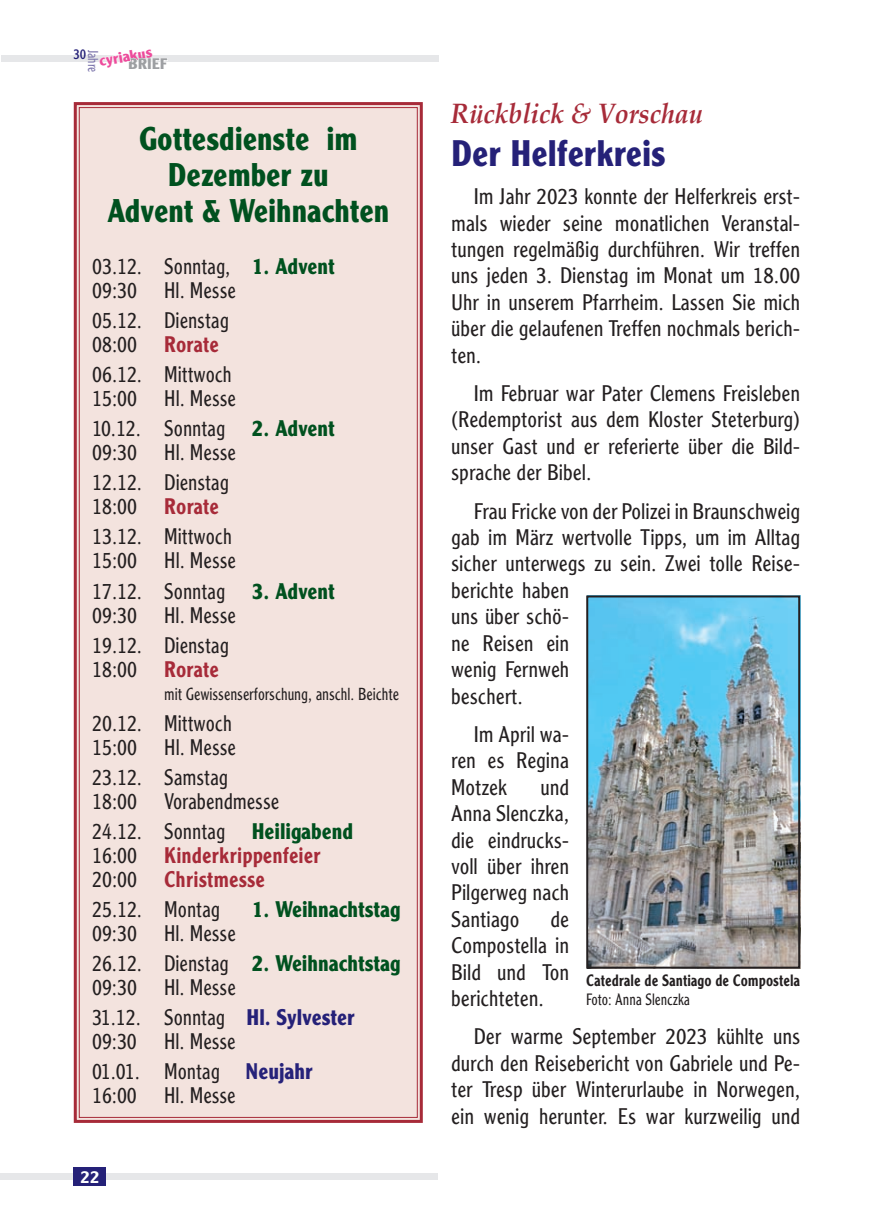
<style>
.page{position:relative;width:874px;height:1225px;background:#fff}
.page>*{position:absolute;margin:0;border:0;box-sizing:border-box;transform-origin:0 0}
.t1{font:700 36px "AT Clearface Gothic";color:#252178;scale:.9 1}
.t2{font:700 32px/36px "AT Clearface Gothic";color:#00511f;text-align:center;scale:.9 1}
.t3{font:italic 700 28px "Book Antiqua";color:#a72b39;scale:.9 1}
.t4{font:300 22px/26.4px "AT Clearface Gothic";color:#231f20;text-align:justify;scale:.95 1}
.t5{font:300 22px/24px "AT Clearface Gothic";color:#231f20;scale:.9 1}
.t6{font:500 22px/24px "AT Clearface Gothic";color:#a72b39;scale:.9 1}
.t7{font:700 22px "AT Clearface Gothic";color:#00511f;scale:.9 1}
.t8{font:500 17.2px "AT Clearface Gothic";color:#fff}
.t9{font:300 17px "AT Clearface Gothic";color:#231f20;scale:.87 1}
.t10{font:500 16px "AT Clearface Gothic";color:#231f20;scale:.86 1}
.t11{font:300 16px "AT Clearface Gothic";color:#231f20;scale:.86 1}
.t12{font:700 15px "AT Clearface Gothic";color:#ed4c9c}
.t13{font:700 15px "AT Clearface Gothic";color:#9d9fa2}
.t14{font:300 14px "AT Clearface Gothic";color:#7b74ab;scale:.85 1}
.t15{font:14px "AT Clearface Gothic";color:#252178;scale:.85 1}
.s1{font-weight:700;color:#00511f}
.s2{font-weight:500;color:#a72b39}
.s3{font-weight:300;color:#231f20}
.s4{font-weight:700;color:#252178}
.s5{font-weight:700;color:#26227a}
</style>
<div class="page">
<div style="left:1px;top:56px;width:437px;height:6px;background:#e6e7e9"></div>
<svg style="left:99px;top:55px;width:69px;height:7px"></svg>
<div style="left:0;top:1173px;width:437px;height:6px;background:#e6e7e9"></div>
<div style="left:74px;top:1167px;width:32px;height:18px;background:#252178"></div>
<img style="left:589px;top:598px;width:207px;height:367px">
<div style="left:586px;top:595px;width:213px;height:373px;border:2px solid #231f20"></div>
<div style="left:73px;top:102px;width:350px;height:1021px;background:#f3e3de"></div>
<p class="t15" style="left:73px;top:45px;width:17px">30</p>
<p class="t12" style="left:97px;top:51px;width:55px;rotate:-10deg">cyriakus</p>
<p class="t14" style="left:101px;top:50px;width:28px;rotate:90deg">Jahre</p>
<p class="t13" style="left:128px;top:54px;width:41px">BRIEF</p>
<h2 class="t2" style="left:107px;top:120px;width:315px">Gottesdienste im<br>Dezember zu<br>Advent &amp; Weihnachten</h2>
<p class="t5" style="left:92px;top:254px;width:271px">03.12. Sonntag, <span class="s1">1. Advent<br></span>09:30 Hl. Messe</p>
<p class="t5" style="left:92px;top:308px;width:153px">05.12. Dienstag<br>08:00 <span class="s2">Rorate</span></p>
<p class="t5" style="left:92px;top:362px;width:161px">06.12. Mittwoch<br>15:00 Hl. Messe</p>
<p class="t5" style="left:92px;top:416px;width:271px">10.12. Sonntag <span class="s1">2. Advent<br></span>09:30 Hl. Messe</p>
<p class="t5" style="left:92px;top:470px;width:153px">12.12. Dienstag<br>18:00 <span class="s2">Rorate</span></p>
<p class="t5" style="left:92px;top:524px;width:161px">13.12. Mittwoch<br>15:00 Hl. Messe</p>
<p class="t5" style="left:92px;top:578px;width:271px">17.12. Sonntag <span class="s1">3. Advent<br></span>09:30 Hl. Messe</p>
<p class="t5" style="left:92px;top:632px;width:153px">19.12. Dienstag<br>18:00 <span class="s2">Rorate</span></p>
<p class="t9" style="left:164px;top:684px;width:271px">mit Gewissenserforschung, anschl. Beichte</p>
<p class="t5" style="left:92px;top:710px;width:161px">20.12. Mittwoch<br>15:00 Hl. Messe</p>
<p class="t5" style="left:92px;top:764px;width:209px">23.12. Samstag<br>18:00 Vorabendmesse</p>
<p class="t6" style="left:92px;top:818px;width:291px"><span class="s3">24.12. Sonntag</span> <span class="s1">Heiligabend<br></span><span class="s3">16:00</span> Kinderkrippenfeier<br><span class="s3">20:00</span> Christmesse</p>
<p class="t5" style="left:92px;top:896px;width:143px">25.12. Montag</p>
<p class="t7" style="left:251px;top:894px;width:166px">1. Weihnachtstag</p>
<p class="t5" style="left:92px;top:917px;width:344px;line-height:30px">09:30 Hl. Messe<br>26.12. Dienstag <span class="s1">2. Weihnachtstag</span></p>
<p class="t5" style="left:92px;top:971px;width:293px;line-height:30px">09:30 Hl. Messe<br>31.12. Sonntag <span class="s4">Hl. Sylvester</span></p>
<p class="t5" style="left:92px;top:1025px;width:246px;line-height:30px">09:30 Hl. Messe<br>01.01. Montag <span class="s5">Neujahr</span></p>
<p class="t5" style="left:92px;top:1082px;width:161px">16:00 Hl. Messe</p>
<p class="t8" style="left:80px;top:1165px;width:21px">22</p>
<p class="t3" style="left:451px;top:94px;width:281px">Rückblick &amp; Vorschau</p>
<h1 class="t1" style="left:451px;top:130px;width:239px">Der Helferkreis</h1>
<p class="t4" style="left:451px;top:183px;width:369px;text-indent:23px">Im Jahr 2023 konnte der Helferkreis erst&shy;mals wieder seine monatlichen Veranstal&shy;tungen regelmäßig durchführen. Wir treffen uns jeden 3. Dienstag im Monat um 18.00<br>Uhr in unserem Pfarrheim. Lassen Sie mich über die gelaufenen Treffen nochmals berich&shy;ten.</p>
<p class="t4" style="left:451px;top:380px;width:369px;text-indent:23px">Im Februar war Pater Clemens Freisleben (Redemptorist aus dem Kloster Steterburg) unser Gast und er referierte über die Bild&shy;sprache der Bibel.</p>
<p class="t4" style="left:451px;top:497px;width:369px;text-align:left;text-indent:23px">Frau Fricke von der Polizei in Braunschweig gab im März wertvolle Tipps, um im Alltag sicher unterwegs zu sein. Zwei tolle Reise&shy;berichte haben<br>uns über schö-<br>ne Reisen ein<br>wenig Fernweh<br>beschert.</p>
<p class="t4" style="left:451px;top:720px;width:126px;text-indent:23px">Im April wa&shy;ren es Regina Motzek</p>
<p class="t4" style="left:451px;top:773px;width:126px;text-indent:89px">und Anna Slenczka, die eindrucks&shy;voll über ihren Pilgerweg nach Santiago</p>
<p class="t4" style="left:451px;top:905px;width:126px;text-indent:99px">de Compostella in Bild und Ton berichteten.</p>
<p class="t4" style="left:451px;top:1023px;width:369px;text-indent:23px">Der warme September 2023 kühlte uns durch den Reisebericht von Gabriele und Pe&shy;ter Tresp über Winterurlaube in Norwegen, ein wenig herunter. Es war kurzweilig und</p>
<p class="t10" style="left:586px;top:970px;width:250px">Catedrale de Santiago de Compostela</p>
<p class="t11" style="left:586px;top:990px;width:122px">Foto: Anna Slenczka</p>
</div>
